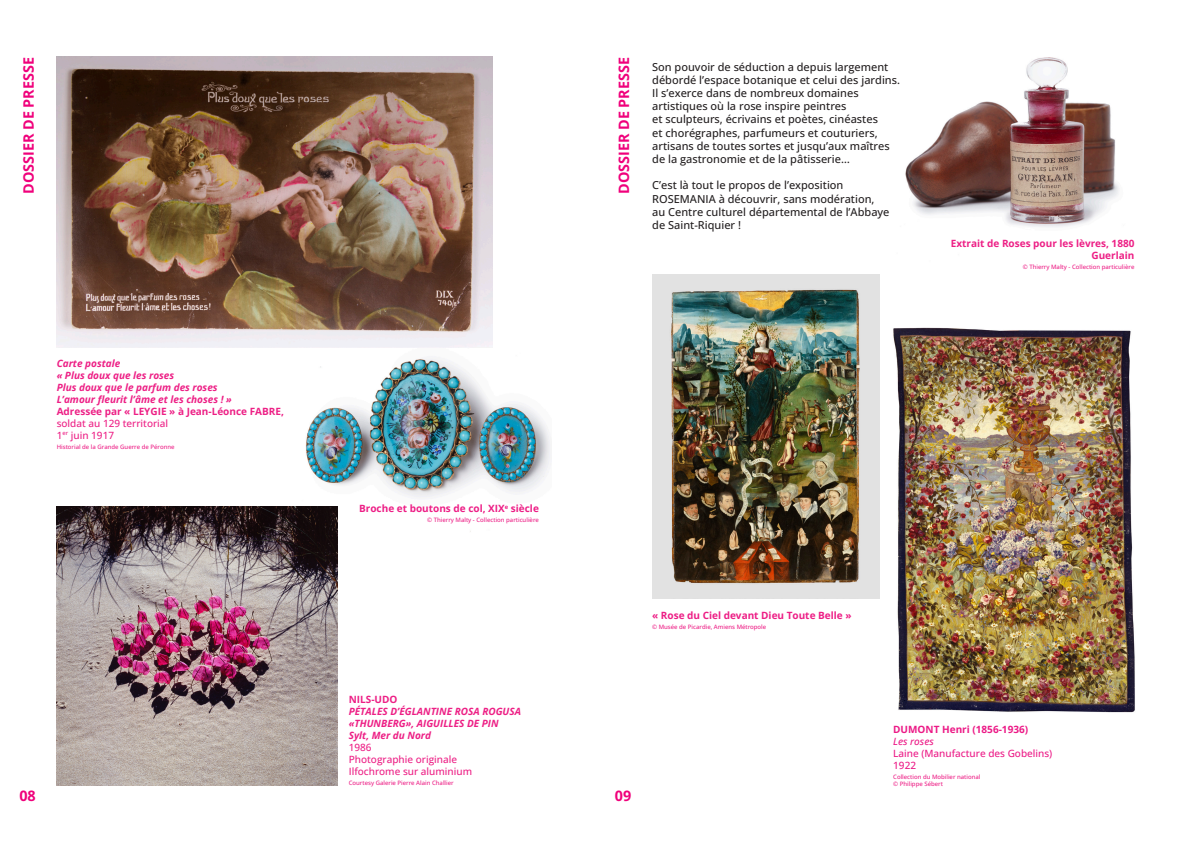
<style>
.page{position:relative;width:1191px;height:842px;background:#fff}
.page>*{position:absolute;margin:0;border:0;box-sizing:border-box;transform-origin:0 0}
.t1{font:700 14.4px "Open Sans";color:#f0007b}
.t2{font:500 11px/13.2px "Open Sans";color:#231f20}
.t3{font:italic 700 10px "Open Sans";color:#ed1f85}
.t4{font:700 10px "Open Sans";color:#ed1f85}
.t5{font:500 10px "Open Sans";color:#ed1f85}
.t6{font:700 10px "Open Sans";color:#ed1d85}
.t7{font:500 10px "Open Sans";color:#ec1986}
.t8{font:700 10px "Open Sans";color:#ec1986}
.t9{font:italic 500 10px "Open Sans";color:#ec1986}
.t10{font:500 6px "Open Sans";color:#ed1d85}
</style>
<div class="page">
<img style="left:306px;top:358px;width:245px;height:176px">
<img style="left:57px;top:57px;width:436px;height:290px">
<img style="left:57px;top:506px;width:280px;height:279px">
<img style="left:905px;top:57px;width:214px;height:170px">
<img style="left:652px;top:274px;width:227px;height:324px">
<img style="left:893px;top:327px;width:242px;height:386px">
<h1 class="t1" style="left:19px;top:194px;width:138px;rotate:-90deg">DOSSIER DE PRESSE</h1>
<h1 class="t1" style="left:614px;top:194px;width:138px;rotate:-90deg">DOSSIER DE PRESSE</h1>
<p class="t2" style="left:652px;top:60px;width:249px">Son pouvoir de séduction a depuis largement débordé l’espace botanique et celui des jardins.<br>Il s’exerce dans de nombreux domaines artistiques où la rose inspire peintres</p>
<p class="t2" style="left:652px;top:113px;width:227px">et sculpteurs, écrivains et poètes, cinéastes</p>
<p class="t2" style="left:652px;top:126px;width:239px">et chorégraphes, parfumeurs et couturiers, artisans de toutes sortes et jusqu’aux maîtres</p>
<p class="t2" style="left:652px;top:152px;width:199px">de la gastronomie et de la pâtisserie…</p>
<p class="t2" style="left:652px;top:179px;width:224px">C’est là tout le propos de l’exposition<br>ROSEMANIA à découvrir, sans modération,</p>
<p class="t2" style="left:652px;top:205px;width:239px">au Centre culturel départemental de l’Abbaye</p>
<p class="t2" style="left:652px;top:218px;width:90px">de Saint-Riquier !</p>
<p class="t4" style="left:951px;top:237px;width:185px">Extrait de Roses pour les lèvres, 1880</p>
<p class="t4" style="left:1091px;top:249px;width:44px">Guerlain</p>
<p class="t10" style="left:1022px;top:263px;width:113px">© Thierry Malty - Collection particulière</p>
<p class="t3" style="left:57px;top:356px;width:65px">Carte postale</p>
<p class="t3" style="left:57px;top:368px;width:119px">« Plus doux que les roses</p>
<p class="t3" style="left:57px;top:380px;width:162px">Plus doux que le parfum des roses</p>
<p class="t3" style="left:57px;top:392px;width:177px">L’amour fleurit l’âme et les choses ! »</p>
<p class="t4" style="left:57px;top:404px;width:229px">Adressée par « LEYGIE » à Jean-Léonce FABRE,</p>
<p class="t5" style="left:57px;top:416px;width:113px">soldat au 129 territorial</p>
<p class="t5" style="left:57px;top:428px;width:59px">1<sup>er</sup> juin 1917</p>
<p class="t10" style="left:57px;top:442px;width:119px">Historial de la Grande Guerre de Péronne</p>
<p class="t6" style="left:359px;top:501px;width:181px">Broche et boutons de col, XIX<sup>e</sup> siècle</p>
<p class="t10" style="left:427px;top:516px;width:113px">© Thierry Malty - Collection particulière</p>
<p class="t1" style="left:19px;top:785px;width:18px">08</p>
<p class="t4" style="left:349px;top:693px;width:50px">NILS-UDO</p>
<p class="t3" style="left:349px;top:705px;width:174px">PÉTALES D’ÉGLANTINE ROSA ROGUSA</p>
<p class="t3" style="left:349px;top:717px;width:151px">«THUNBERG», AIGUILLES DE PIN</p>
<p class="t3" style="left:349px;top:729px;width:84px">Sylt, Mer du Nord</p>
<p class="t5" style="left:349px;top:741px;width:24px">1986</p>
<p class="t5" style="left:349px;top:753px;width:110px">Photographie originale</p>
<p class="t5" style="left:349px;top:765px;width:125px">Ilfochrome sur aluminium</p>
<p class="t10" style="left:349px;top:779px;width:106px">Courtesy Galerie Pierre Alain Challier</p>
<p class="t6" style="left:652px;top:608px;width:201px">« Rose du Ciel devant Dieu Toute Belle »</p>
<p class="t10" style="left:652px;top:622px;width:116px">© Musée de Picardie, Amiens Métropole</p>
<p class="t1" style="left:615px;top:785px;width:18px">09</p>
<p class="t8" style="left:893px;top:722px;width:136px">DUMONT Henri (1856-1936)</p>
<p class="t9" style="left:893px;top:734px;width:42px">Les roses</p>
<p class="t7" style="left:893px;top:746px;width:161px">Laine (Manufacture des Gobelins)</p>
<p class="t7" style="left:893px;top:758px;width:24px">1922</p>
<p class="t10" style="left:893px;top:772px;width:89px">Collection du Mobilier national</p>
<p class="t10" style="left:893px;top:779px;width:51px">© Philippe Sébert</p>
</div>
